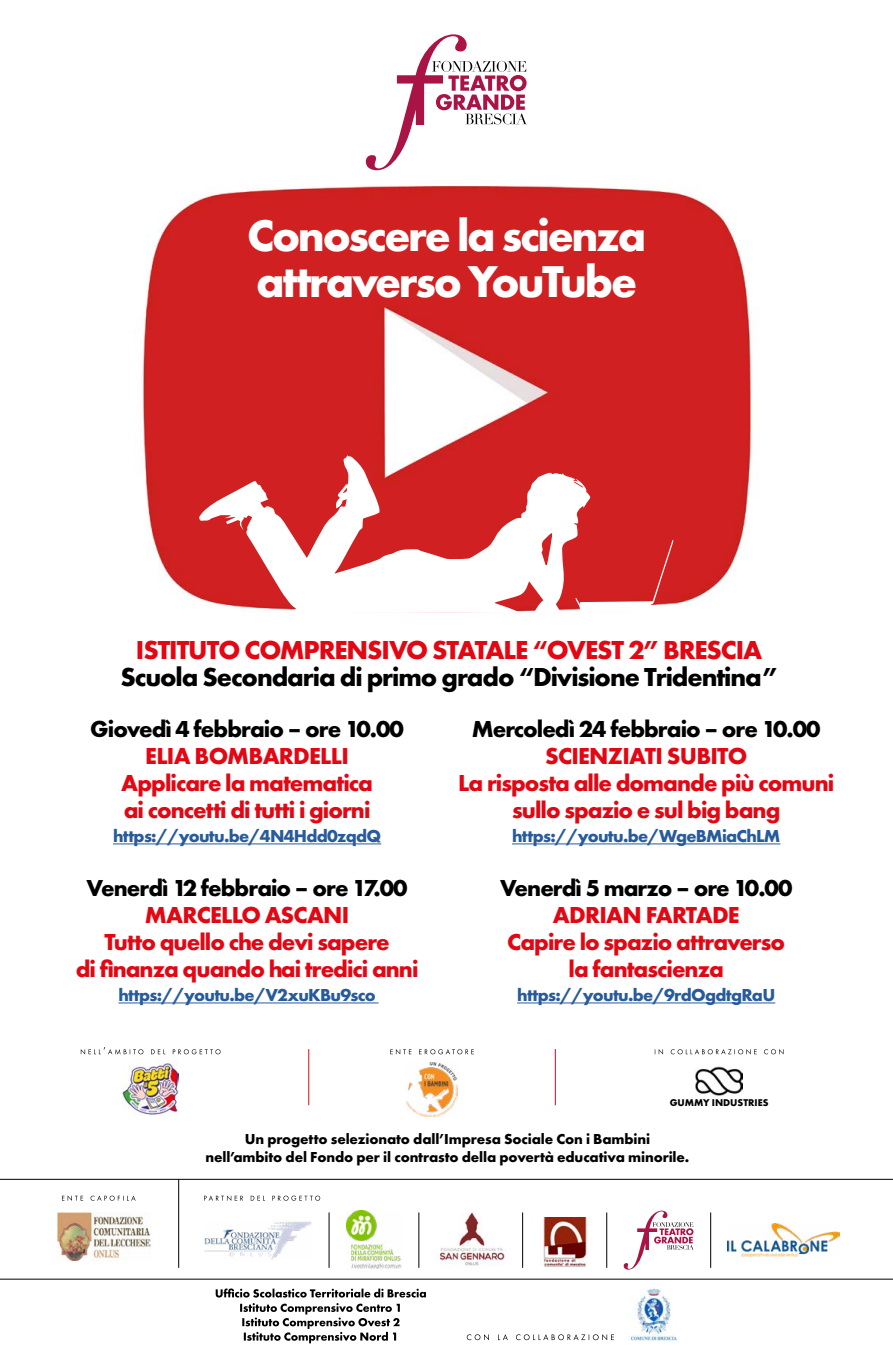
<style>
.page{position:relative;width:893px;height:1361px;background:#fff}
.page>*{position:absolute;margin:0;border:0;box-sizing:border-box;transform-origin:0 0}
.t1{font:700 46.2px "Futura PT";letter-spacing:-.05em;color:#fff}
.t2{font:700 27px "Futura PT";letter-spacing:-.04em;color:#000}
.t3{font:700 27px "Futura PT";letter-spacing:-.04em;color:#e30613}
.t4{font:700 24px/27px "Futura PT";letter-spacing:-.04em;color:#e30613;text-align:center}
.t5{font:700 24px "Futura PT";letter-spacing:-.04em;color:#000}
.t6{font:700 18px "Futura PT";letter-spacing:-.04em;color:#275b9b}
.t7{font:700 15px "Futura PT";letter-spacing:-.01em;color:#000}
.t8{font:700 10.2px "Futura PT";color:#000}
</style>
<div class="page">
<img style="left:142px;top:186px;width:610px;height:418px">
<svg style="left:199px;top:455px;width:474px;height:157px;fill:#d02022"></svg>
<svg style="left:204px;top:1195px;width:116px;height:6px"></svg>
<svg style="left:62px;top:1195px;width:74px;height:6px"></svg>
<img style="left:57px;top:1212px;width:93px;height:48px">
<img style="left:204px;top:1221px;width:108px;height:38px">
<img style="left:346px;top:1210px;width:56px;height:59px">
<hr style="left:419px;top:1212px;width:1px;height:55px;background:#000">
<hr style="left:329px;top:1212px;width:1px;height:55px;background:#000">
<svg style="left:624px;top:1210px;width:70px;height:59px"></svg>
<img style="left:540px;top:1217px;width:48px;height:50px">
<img style="left:728px;top:1223px;width:111px;height:33px">
<hr style="left:606px;top:1212px;width:1px;height:55px;background:#000">
<hr style="left:522px;top:1212px;width:1px;height:55px;background:#000">
<img style="left:436px;top:1212px;width:69px;height:54px">
<hr style="left:710px;top:1212px;width:1px;height:55px;background:#000">
<svg style="left:467px;top:1334px;width:147px;height:6px"></svg>
<svg style="left:240px;top:1303px;width:160px;height:40px"></svg>
<svg style="left:216px;top:1288px;width:210px;height:9px"></svg>
<img style="left:630px;top:1288px;width:47px;height:52px">
<svg style="left:366px;top:34px;width:161px;height:136px"></svg>
<hr style="left:0;top:1179px;width:893px;height:1px;background:#000">
<hr style="left:178px;top:1179px;width:1px;height:88px;background:#000">
<hr style="left:0;top:1279px;width:893px;height:1px;background:#000">
<hr style="left:113px;top:843px;width:268px;height:1px;background:#275b9b">
<hr style="left:118px;top:1002px;width:261px;height:1px;background:#275b9b">
<hr style="left:512px;top:843px;width:268px;height:1px;background:#275b9b">
<hr style="left:517px;top:1002px;width:258px;height:1px;background:#275b9b">
<img style="left:123px;top:1061px;width:55px;height:54px">
<svg style="left:81px;top:1047px;width:140px;height:7px"></svg>
<svg style="left:655px;top:1049px;width:128px;height:5px"></svg>
<svg style="left:390px;top:1049px;width:84px;height:5px"></svg>
<img style="left:407px;top:1062px;width:50px;height:54px">
<hr style="left:308px;top:1049px;width:1px;height:56px;background:#e30613">
<hr style="left:555px;top:1049px;width:1px;height:56px;background:#e30613">
<img style="left:696px;top:1066px;width:47px;height:29px">
<p class="t1" style="left:247px;top:205px;width:401px">Conoscere la scienza</p>
<p class="t1" style="left:256px;top:252px;width:382px">attraverso YouTube</p>
<p class="t3" style="left:136px;top:632px;width:628px">ISTITUTO COMPRENSIVO STATALE “OVEST 2” BRESCIA</p>
<p class="t2" style="left:121px;top:659px;width:659px">Scuola Secondaria di primo grado “Divisione Tridentina”</p>
<p class="t5" style="left:90px;top:713px;width:315px">Giovedì 4 febbraio – ore 10.00</p>
<p class="t4" style="left:145px;top:742px;width:205px">ELIA BOMBARDELLI</p>
<p class="t4" style="left:121px;top:769px;width:253px">Applicare la matematica</p>
<p class="t4" style="left:124px;top:796px;width:248px">ai concetti di tutti i giorni</p>
<p class="t6" style="left:113px;top:824px;width:270px">https://youtu.be/4N4Hdd0zqdQ</p>
<p class="t5" style="left:87px;top:872px;width:322px">Venerdì 12 febbraio – ore 17.00</p>
<p class="t4" style="left:145px;top:901px;width:206px">MARCELLO ASCANI</p>
<p class="t4" style="left:104px;top:928px;width:287px">Tutto quello che devi sapere</p>
<p class="t4" style="left:76px;top:955px;width:344px">di finanza quando hai tredici anni</p>
<p class="t6" style="left:118px;top:983px;width:259px">https://youtu.be/V2xuKBu9sco</p>
<p class="t5" style="left:472px;top:713px;width:350px">Mercoledì 24 febbraio – ore 10.00</p>
<p class="t4" style="left:545px;top:742px;width:204px">SCIENZIATI SUBITO</p>
<p class="t4" style="left:458px;top:769px;width:377px">La risposta alle domande più comuni sullo spazio e sul big bang</p>
<p class="t6" style="left:512px;top:824px;width:270px">https://youtu.be/WgeBMiaChLM</p>
<p class="t5" style="left:500px;top:872px;width:294px">Venerdì 5 marzo – ore 10.00</p>
<p class="t4" style="left:553px;top:901px;width:188px">ADRIAN FARTADE</p>
<p class="t4" style="left:507px;top:928px;width:279px">Capire lo spazio attraverso</p>
<p class="t4" style="left:569px;top:955px;width:157px">la fantascienza</p>
<p class="t6" style="left:517px;top:983px;width:260px">https://youtu.be/9rdOgdtgRaU</p>
<p class="t8" style="left:670px;top:1096px;width:100px">GUMMY INDUSTRIES</p>
<p class="t7" style="left:245px;top:1129px;width:407px">Un progetto selezionato dall’Impresa Sociale Con i Bambini</p>
<p class="t7" style="left:205px;top:1147px;width:485px">nell’ambito del Fondo per il contrasto della povertà educativa minorile.</p>
</div>
